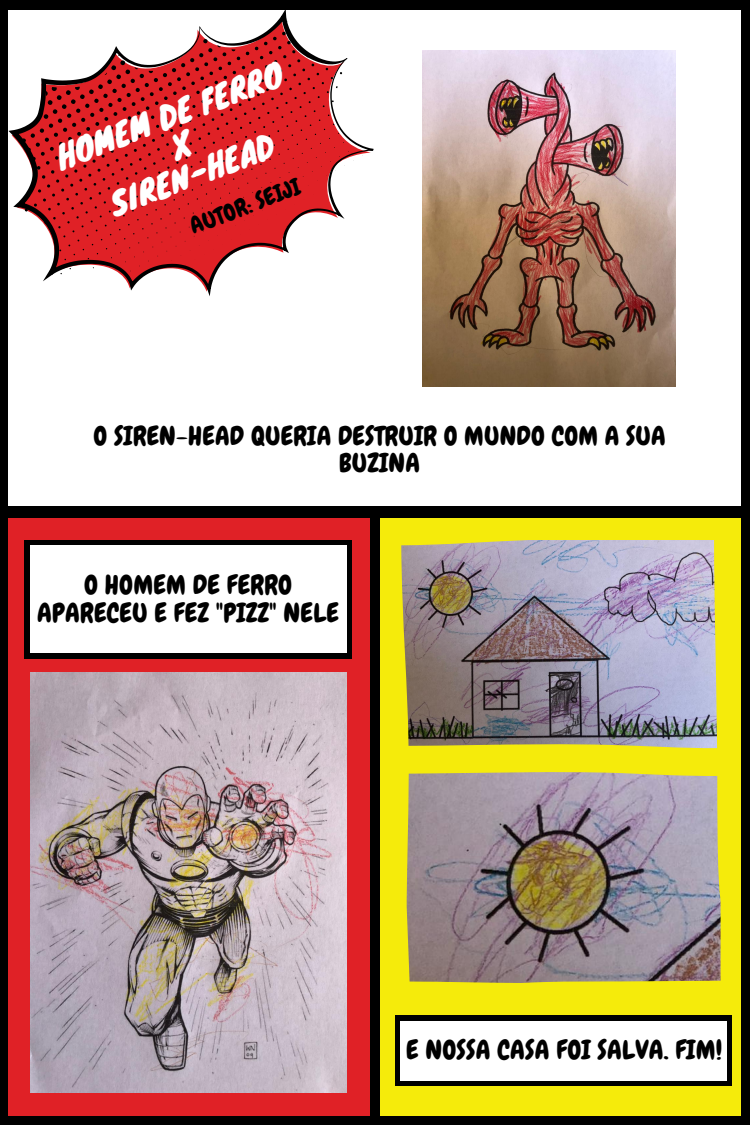
<style>
.page{position:relative;width:750px;height:1125px;background:#000}
.page>*{position:absolute;margin:0;border:0;box-sizing:border-box;transform-origin:0 0}
.t1{font:30.88px/31.4px "Knewave";color:#fff;text-align:center}
.t2{font:26.5px/27.2px "Chewy";letter-spacing:.01em;color:#000;text-align:center}
.t3{font:26.25px/27.2px "Chewy";letter-spacing:.01em;color:#000;text-align:center}
.t4{font:23.12px "Chewy";color:#000}
</style>
<div class="page">
<div style="left:8px;top:10px;width:733px;height:496px;background:#fff"></div>
<div style="left:8px;top:518px;width:362px;height:597px;background:#e02126"></div>
<div style="left:380px;top:518px;width:361px;height:597px;background:#f5eb0b"></div>
<div style="left:395px;top:1015px;width:337px;height:71px;background:#000"></div>
<div style="left:400px;top:1021px;width:326px;height:59px;background:#fff"></div>
<svg style="left:8px;top:10px;width:366px;height:286px;fill:#e02126"></svg>
<div style="left:25px;top:540px;width:327px;height:118px;background:#000"></div>
<div style="left:30px;top:545px;width:317px;height:108px;background:#fff"></div>
<img style="left:422px;top:50px;width:253px;height:337px">
<img style="left:30px;top:672px;width:316px;height:421px">
<img style="left:401px;top:540px;width:316px;height:208px">
<img style="left:407px;top:772px;width:314px;height:211px">
<p class="t1" style="left:52px;top:143px;width:241px;rotate:-21deg">HOMEM DE FERRO<br>X<br>SIREN-HEAD</p>
<p class="t4" style="left:185px;top:213px;width:118px;rotate:-21deg">AUTOR: SEIJI</p>
<p class="t3" style="left:94px;top:422px;width:574px">O SIREN-HEAD QUERIA DESTRUIR O MUNDO COM A SUA<br>BUZINA</p>
<p class="t2" style="left:37px;top:572px;width:303px">O HOMEM DE FERRO<br>APARECEU E FEZ "PIZZ" NELE</p>
<p class="t2" style="left:406px;top:1037px;width:318px">E NOSSA CASA FOI SALVA. FIM!</p>
</div>
